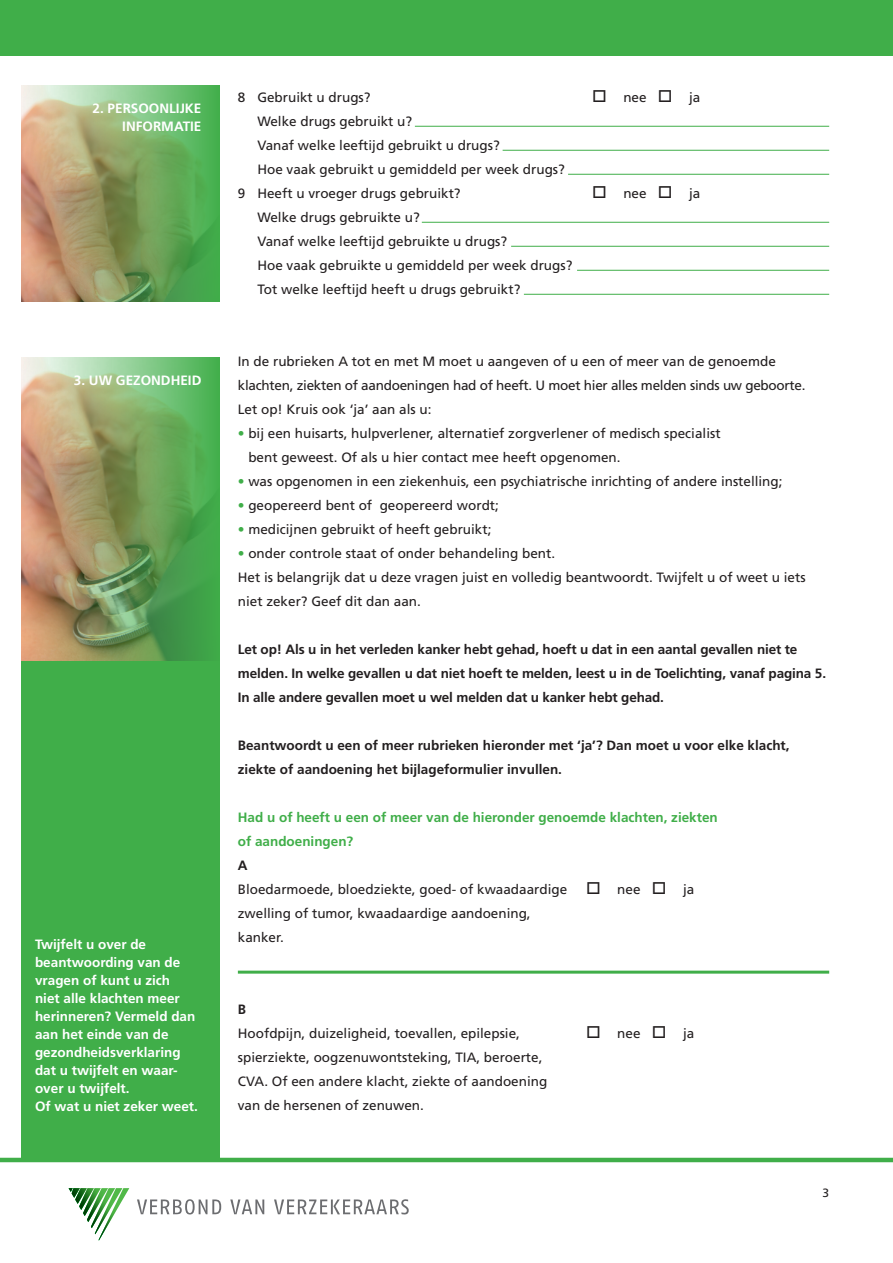
<style>
.page{position:relative;width:893px;height:1263px;background:#fff}
.page>*{position:absolute;margin:0;border:0;box-sizing:border-box;transform-origin:0 0}
.Platte_tekst_VVV{font:13.5px/24px "Frutiger";color:#231f20}
.Platte_tekst_VVV-2{font:700 13.5px/24px "Frutiger";letter-spacing:-.01em;color:#231f20}
.Platte_tekst_VVV-3{font:700 13.5px/18px "Frutiger";color:#fff}
.Platte_tekst_VVV-4{font:13.5px/24px "Frutiger";letter-spacing:-.02em;color:#231f20}
.TK_VVV{font:700 13.5px/24px "Frutiger";color:#40ae49}
.TK_VVV-2{font:700 13.5px "Frutiger";color:#fff}
.Platte_tekst_VVV-5{font:12px "Frutiger";color:#231f20}
.s1{color:#40ae49}
</style>
<div class="page">
<svg style="left:69px;top:1188px;width:60px;height:52px"></svg>
<svg style="left:137px;top:1199px;width:84px;height:15px"></svg>
<svg style="left:230px;top:1199px;width:34px;height:15px"></svg>
<svg style="left:274px;top:1199px;width:135px;height:15px"></svg>
<div style="left:0;top:0;width:893px;height:55px;background:#40ae49"></div>
<div style="left:21px;top:358px;width:199px;height:800px;background:#40ae49"></div>
<img style="left:21px;top:358px;width:189px;height:303px">
<hr style="left:0;top:1158px;width:893px;height:4px;background:#40ae49">
<hr style="left:238px;top:971px;width:591px;height:3px;background:#40ae49">
<hr style="left:415px;top:126px;width:414px;height:1px;background:#40ae49">
<hr style="left:503px;top:150px;width:326px;height:1px;background:#40ae49">
<hr style="left:568px;top:174px;width:261px;height:1px;background:#40ae49">
<hr style="left:422px;top:222px;width:407px;height:1px;background:#40ae49">
<hr style="left:511px;top:246px;width:318px;height:1px;background:#40ae49">
<hr style="left:577px;top:270px;width:252px;height:1px;background:#40ae49">
<hr style="left:524px;top:294px;width:305px;height:1px;background:#40ae49">
<img style="left:21px;top:85px;width:199px;height:217px">
<p class="TK_VVV-2" style="left:93px;top:100px;width:110px">2. PERSOONLIJKE</p>
<p class="TK_VVV-2" style="left:122px;top:118px;width:81px">INFORMATIE</p>
<p class="TK_VVV-2" style="left:74px;top:373px;width:129px">3. UW GEZONDHEID</p>
<p class="Platte_tekst_VVV-3" style="left:35px;top:935px;width:164px">Twijfelt u over de beantwoording van de vragen of kunt u zich niet alle klachten meer herinneren? Vermeld dan aan het einde van de gezondheidsverklaring dat u twijfelt en waar&shy;over u twijfelt.<br>Of wat u niet zeker weet.</p>
<p class="Platte_tekst_VVV" style="left:238px;top:85px;width:134px">8 Gebruikt u drugs?</p>
<p class="Platte_tekst_VVV" style="left:257px;top:109px;width:156px">Welke drugs gebruikt u?</p>
<p class="Platte_tekst_VVV" style="left:257px;top:133px;width:244px">Vanaf welke leeftijd gebruikt u drugs?</p>
<p class="Platte_tekst_VVV" style="left:257px;top:157px;width:309px">Hoe vaak gebruikt u gemiddeld per week drugs?</p>
<p class="Platte_tekst_VVV" style="left:238px;top:181px;width:224px">9 Heeft u vroeger drugs gebruikt?</p>
<p class="Platte_tekst_VVV" style="left:257px;top:205px;width:164px">Welke drugs gebruikte u?</p>
<p class="Platte_tekst_VVV" style="left:257px;top:229px;width:251px">Vanaf welke leeftijd gebruikte u drugs?</p>
<p class="Platte_tekst_VVV" style="left:257px;top:253px;width:317px">Hoe vaak gebruikte u gemiddeld per week drugs?</p>
<p class="Platte_tekst_VVV" style="left:257px;top:277px;width:265px">Tot welke leeftijd heeft u drugs gebruikt?</p>
<p class="Platte_tekst_VVV" style="left:592px;top:85px;width:110px">□ nee □ ja</p>
<p class="Platte_tekst_VVV" style="left:592px;top:181px;width:110px">□ nee □ ja</p>
<p class="Platte_tekst_VVV-4" style="left:238px;top:349px;width:569px">In de rubrieken A tot en met M moet u aangeven of u een of meer van de genoemde klachten, ziekten of aandoeningen had of heeft. U moet hier alles melden sinds uw geboorte.</p>
<p class="Platte_tekst_VVV" style="left:238px;top:397px;width:195px">Let op! Kruis ook ‘ja’ aan als u:</p>
<p class="Platte_tekst_VVV" style="left:248px;top:421px;width:474px;text-indent:-11px"><span class="s1">•</span> bij een huisarts, hulpverlener, alternatief zorgverlener of medisch specialist bent geweest. Of als u hier contact mee heeft opgenomen.</p>
<p class="Platte_tekst_VVV" style="left:238px;top:469px;width:546px"><span class="s1">•</span> was opgenomen in een ziekenhuis, een psychiatrische inrichting of andere instelling;</p>
<p class="Platte_tekst_VVV" style="left:238px;top:493px;width:263px"><span class="s1">•</span> geopereerd bent of geopereerd wordt;</p>
<p class="Platte_tekst_VVV" style="left:238px;top:517px;width:255px"><span class="s1">•</span> medicijnen gebruikt of heeft gebruikt;</p>
<p class="Platte_tekst_VVV" style="left:238px;top:541px;width:319px"><span class="s1">•</span> onder controle staat of onder behandeling bent.</p>
<p class="Platte_tekst_VVV" style="left:238px;top:565px;width:569px">Het is belangrijk dat u deze vragen juist en volledig beantwoordt. Twijfelt u of weet u iets niet zeker? Geef dit dan aan.</p>
<p class="Platte_tekst_VVV-2" style="left:238px;top:637px;width:590px">Let op! Als u in het verleden kanker hebt gehad, hoeft u dat in een aantal gevallen niet te melden. In welke gevallen u dat niet hoeft te melden, leest u in de Toelichting, vanaf pagina 5.<br>In alle andere gevallen moet u wel melden dat u kanker hebt gehad.</p>
<p class="Platte_tekst_VVV-2" style="left:238px;top:733px;width:553px">Beantwoordt u een of meer rubrieken hieronder met ‘ja’? Dan moet u voor elke klacht, ziekte of aandoening het bijlageformulier invullen.</p>
<p class="TK_VVV" style="left:238px;top:805px;width:481px">Had u of heeft u een of meer van de hieronder genoemde klachten, ziekten of aandoeningen?</p>
<p class="Platte_tekst_VVV" style="left:586px;top:877px;width:110px">□ nee □ ja</p>
<p class="Platte_tekst_VVV-2" style="left:238px;top:853px;width:11px">A</p>
<p class="Platte_tekst_VVV" style="left:238px;top:877px;width:331px">Bloedarmoede, bloedziekte, goed- of kwaadaardige zwelling of tumor, kwaadaardige aandoening, kanker.</p>
<p class="Platte_tekst_VVV-2" style="left:238px;top:997px;width:10px">B</p>
<p class="Platte_tekst_VVV" style="left:238px;top:1021px;width:311px">Hoofdpijn, duizeligheid, toevallen, epilepsie, spierziekte, oogzenuwontsteking, TIA, beroerte, CVA. Of een andere klacht, ziekte of aandoening van de hersenen of zenuwen.</p>
<p class="Platte_tekst_VVV" style="left:586px;top:1021px;width:110px">□ nee □ ja</p>
<p class="Platte_tekst_VVV-5" style="left:822px;top:1186px;width:8px">3</p>
</div>
